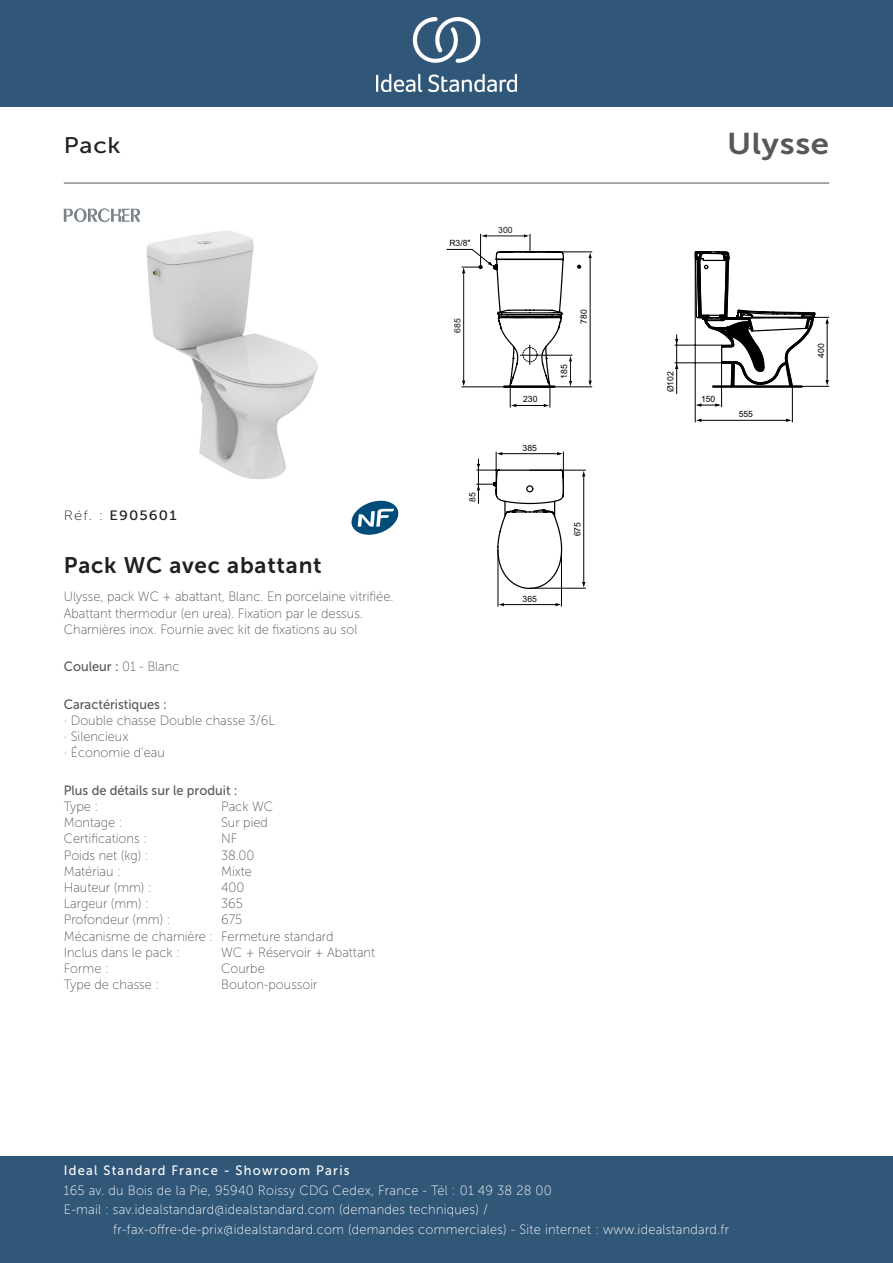
<style>
.page{position:relative;width:893px;height:1263px;background:#fff}
.page>*{position:absolute;margin:0;border:0;box-sizing:border-box;transform-origin:0 0}
._001_Produkttyp{font:30px "Museo Sans 700";letter-spacing:.02em;color:#57585a;scale:1.1 1}
.Article_Name{font:22.5px "Museo Sans 700";letter-spacing:.035em;color:#231f20}
.t1{font:22.5px "Museo Sans 500";color:#231f20;scale:1.1 1}
.t2{font:13.5px/19.5px "Museo Sans 100";letter-spacing:.02em;color:#fff;scale:.95 1}
.Marketing_Descriptio{font:13.5px/16.2px "Museo Sans 100";color:#57585a;scale:.95 1}
.Features{font:13.5px/16.2px "Museo Sans 100";color:#57585a;scale:.95 1}
.Colour{font:13.5px "Museo Sans 500";color:#57585a;scale:.95 1}
.Hinge_Mechanism{font:13.5px "Museo Sans 100";color:#57585a;scale:.95 1}
.Packaging_Elements{font:13.5px "Museo Sans 100";color:#57585a;scale:.95 1}
.t3{font:13.5px "Museo Sans 500";letter-spacing:.1em;color:#fff;scale:.95 1}
.Flush_Type{font:13.5px "Museo Sans 100";color:#57585a;scale:.95 1}
.Net_Weight__kg{font:13.5px "Museo Sans 100";color:#57585a;scale:.95 1}
.Depth__mm{font:13.5px "Museo Sans 100";color:#57585a;scale:.95 1}
.Accreditations{font:13.5px "Museo Sans 100";color:#57585a;scale:.95 1}
.Mounting{font:13.5px "Museo Sans 100";color:#57585a;scale:.95 1}
.Height__mm{font:13.5px "Museo Sans 100";color:#57585a;scale:.95 1}
.Width__mm{font:13.5px "Museo Sans 100";color:#57585a;scale:.95 1}
.Material{font:13.5px "Museo Sans 100";color:#57585a;scale:.95 1}
.t4{font:13.5px "Museo Sans 500";letter-spacing:.075em;color:#231f20;scale:1.1 1}
.Shape{font:13.5px "Museo Sans 100";color:#57585a;scale:.95 1}
.Type{font:13.5px "Museo Sans 100";color:#57585a;scale:.95 1}
.t5{font:8.7px "Arial";color:#000001}
.t6{font:8.55px "Arial";color:#000001}
.t7{font:8.55px "Arial";color:#17141a}
.s1{font-family:"Museo Sans 100"}
.s2{font-family:"Museo Sans 500"}
</style>
<div class="page">
<div style="left:0;top:1157px;width:893px;height:106px;background:#305678"></div>
<div style="left:0;top:0;width:893px;height:107px;background:#305678"></div>
<img style="left:376px;top:18px;width:141px;height:73px">
<hr style="left:64px;top:183px;width:765px;height:1px;background:#57585a">
<img style="left:146px;top:230px;width:172px;height:249px">
<hr style="left:502px;top:604px;width:56px;height:1px;background:#000001">
<hr style="left:561px;top:554px;width:1px;height:52px;background:#000001">
<hr style="left:498px;top:549px;width:1px;height:57px;background:#000001">
<hr style="left:583px;top:475px;width:1px;height:110px;background:#000001">
<hr style="left:530px;top:588px;width:55px;height:1px;background:#000001">
<hr style="left:530px;top:470px;width:55px;height:1px;background:#000001">
<svg style="left:582px;top:470px;width:3px;height:6px"></svg>
<svg style="left:582px;top:582px;width:3px;height:6px"></svg>
<svg style="left:498px;top:603px;width:6px;height:3px"></svg>
<hr style="left:478px;top:459px;width:1px;height:44px;background:#000001">
<svg style="left:477px;top:464px;width:88px;height:126px"></svg>
<hr style="left:500px;top:453px;width:60px;height:1px;background:#000001">
<hr style="left:563px;top:452px;width:1px;height:42px;background:#000001">
<hr style="left:496px;top:452px;width:1px;height:41px;background:#000001">
<svg style="left:496px;top:452px;width:6px;height:3px"></svg>
<svg style="left:557px;top:452px;width:6px;height:3px"></svg>
<svg style="left:674px;top:251px;width:155px;height:172px"></svg>
<hr style="left:590px;top:257px;width:1px;height:126px;background:#000001">
<hr style="left:529px;top:252px;width:63px;height:1px;background:#000001">
<svg style="left:588px;top:252px;width:4px;height:6px"></svg>
<hr style="left:462px;top:386px;width:130px;height:1px;background:#000001">
<svg style="left:446px;top:234px;width:135px;height:173px"></svg>
<hr style="left:520px;top:355px;width:52px;height:1px;background:#000001">
<svg style="left:64px;top:208px;width:76px;height:14px"></svg>
<svg style="left:351px;top:501px;width:47px;height:34px"></svg>
<p class="t1" style="left:64px;top:133px;width:53px">Pack</p>
<p class="_001_Produkttyp" style="left:727px;top:127px;width:94px">Ulysse</p>
<p class="t4" style="left:64px;top:508px;width:104px"><span class="s1">Réf. :</span> E905601</p>
<p class="Article_Name" style="left:64px;top:552px;width:259px">Pack WC avec abattant</p>
<p class="Marketing_Descriptio" style="left:64px;top:589px;width:349px">Ulysse, pack WC + abattant, Blanc. En porcelaine vitrifiée.<br>Abattant thermodur (en urea). Fixation par le dessus.<br>Charnières inox. Fournie avec kit de fixations au sol</p>
<p class="Colour" style="left:64px;top:659px;width:123px">Couleur : <span class="s1">01 - Blanc</span></p>
<p class="Features" style="left:64px;top:696px;width:224px"><span class="s2">Caractéristiques :<br></span>· Double chasse Double chasse 3/6L · Silencieux<br>· Économie d‘eau</p>
<p class="Colour" style="left:64px;top:783px;width:184px">Plus de détails sur le produit :</p>
<p class="Type" style="left:64px;top:799px;width:38px">Type :</p>
<p class="Type" style="left:221px;top:799px;width:56px">Pack WC</p>
<p class="Mounting" style="left:64px;top:815px;width:63px">Montage :</p>
<p class="Mounting" style="left:221px;top:815px;width:51px">Sur pied</p>
<p class="Accreditations" style="left:64px;top:832px;width:89px">Certifications :</p>
<p class="Accreditations" style="left:221px;top:832px;width:19px">NF</p>
<p class="Net_Weight__kg" style="left:64px;top:848px;width:91px">Poids net (kg) :</p>
<p class="Net_Weight__kg" style="left:221px;top:848px;width:36px">38.00</p>
<p class="Material" style="left:64px;top:864px;width:62px">Matériau :</p>
<p class="Material" style="left:221px;top:864px;width:34px">Mixte</p>
<p class="Height__mm" style="left:64px;top:880px;width:94px">Hauteur (mm) :</p>
<p class="Height__mm" style="left:221px;top:880px;width:26px">400</p>
<p class="Width__mm" style="left:64px;top:896px;width:91px">Largeur (mm) :</p>
<p class="Width__mm" style="left:221px;top:896px;width:24px">365</p>
<p class="Depth__mm" style="left:64px;top:913px;width:114px">Profondeur (mm) :</p>
<p class="Depth__mm" style="left:221px;top:913px;width:24px">675</p>
<p class="Hinge_Mechanism" style="left:64px;top:929px;width:286px">Mécanisme de charnière : Fermeture standard</p>
<p class="Packaging_Elements" style="left:64px;top:945px;width:124px">Inclus dans le pack :</p>
<p class="Packaging_Elements" style="left:221px;top:945px;width:164px">WC + Réservoir + Abattant</p>
<p class="Shape" style="left:64px;top:961px;width:49px">Forme :</p>
<p class="Shape" style="left:221px;top:961px;width:47px">Courbe</p>
<p class="Flush_Type" style="left:64px;top:977px;width:102px">Type de chasse :</p>
<p class="Flush_Type" style="left:221px;top:977px;width:103px">Bouton-poussoir</p>
<p class="t6" style="left:449px;top:238px;width:23px">R3/8"</p>
<p class="t7" style="left:498px;top:224px;width:16px">300</p>
<p class="t7" style="left:452px;top:333px;width:16px;rotate:-90deg">685</p>
<p class="t6" style="left:467px;top:502px;width:11px;rotate:-90deg">85</p>
<p class="t6" style="left:523px;top:394px;width:16px">230</p>
<p class="t6" style="left:523px;top:442px;width:16px">385</p>
<p class="t6" style="left:578px;top:324px;width:16px;rotate:-90deg">780</p>
<p class="t5" style="left:559px;top:379px;width:16px;rotate:-90deg">185</p>
<p class="t6" style="left:522px;top:593px;width:16px">365</p>
<p class="t6" style="left:572px;top:536px;width:16px;rotate:-90deg">675</p>
<p class="t6" style="left:665px;top:392px;width:23px;rotate:-90deg">Ø102</p>
<p class="t6" style="left:701px;top:393px;width:16px">150</p>
<p class="t6" style="left:739px;top:408px;width:16px">555</p>
<p class="t6" style="left:815px;top:358px;width:16px;rotate:-90deg">400</p>
<p class="t3" style="left:64px;top:1163px;width:302px">Ideal Standard France - Showroom Paris</p>
<p class="t2" style="left:64px;top:1180px;width:515px">165 av. du Bois de la Pie, 95940 Roissy CDG Cedex, France - Tél : 01 49 38 28 00<br>E-mail : sav.idealstandard@idealstandard.com (demandes techniques) /</p>
<p class="t2" style="left:113px;top:1219px;width:650px">fr-fax-offre-de-prix@idealstandard.com (demandes commerciales) - Site internet : www.idealstandard.fr</p>
</div>
